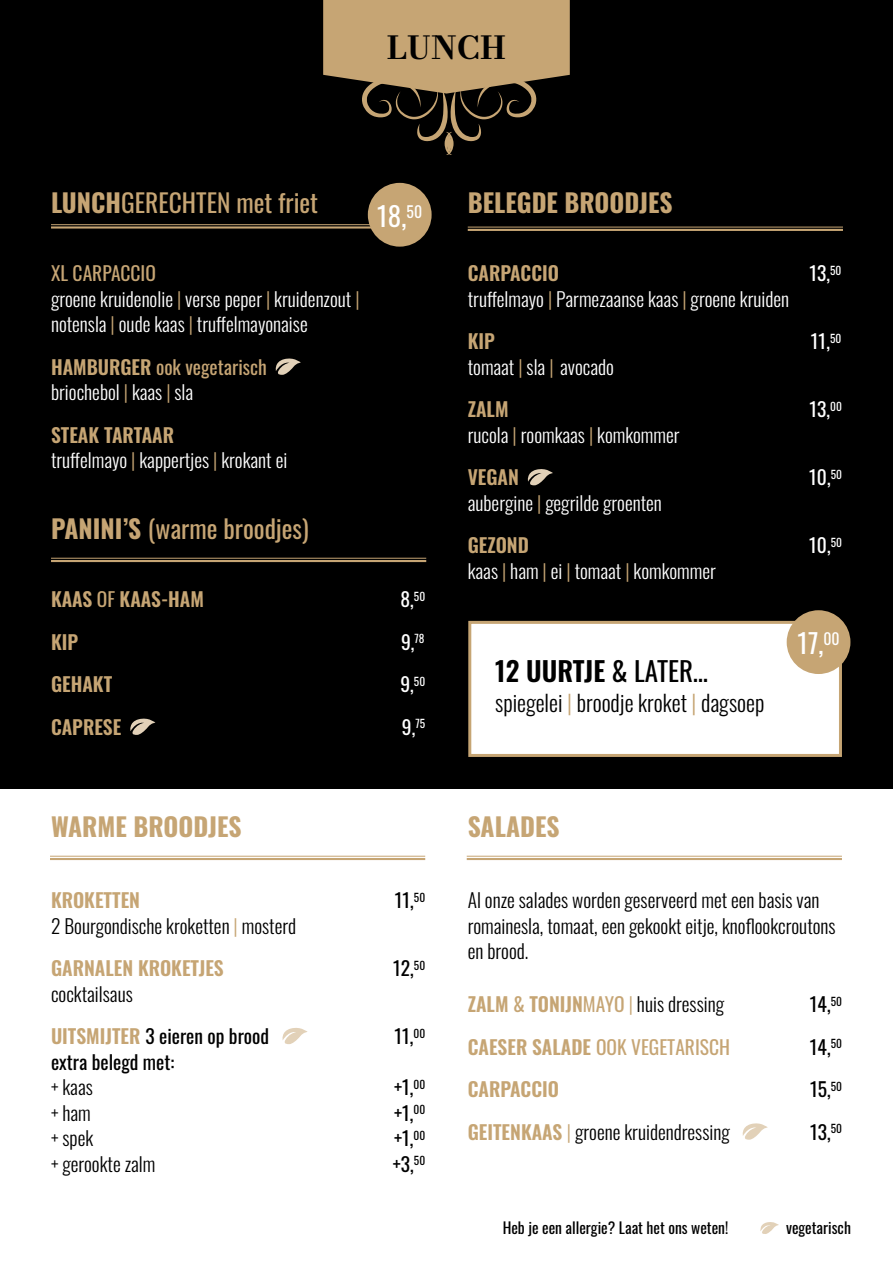
<style>
.page{position:relative;width:893px;height:1263px;background:#fff}
.page>*{position:absolute;margin:0;border:0;box-sizing:border-box;transform-origin:0 0}
.t1{font:31.5px "Bodoni Moda";color:#000}
.t2{font:600 27px "Oswald";color:#000}
.t3{font:27px "Oswald";color:#fff}
.t4{font:25.5px "Oswald";color:#c6a574}
.t5{font:700 25.5px "Oswald";color:#c6a574}
.t6{font:300 22.5px "Oswald";color:#000}
.t7{font:300 19.5px/25.5px "Oswald";color:#fff}
.t8{font:300 19.5px/25.5px "Oswald";color:#000}
.t9{font:19.5px/42.5px "Oswald";color:#000}
.t10{font:600 19.5px "Oswald";color:#c6a574}
.t11{font:19.5px "Oswald";color:#fff}
.t12{font:19.5px "Oswald";color:#c6a574}
.t13{font:15.6px "Oswald";color:#000}
.s1{font-weight:700}
.s2{font-weight:400;color:#c6a574}
.s3{color:#c6a574}
.s4{font-weight:600;color:#c6a574}
.s5{font-weight:400}
.s6{font-weight:300}
.s7{font-weight:600}
</style>
<div class="page">
<div style="left:0;top:0;width:893px;height:789px;background:#000"></div>
<svg style="left:323px;top:0;width:247px;height:155px"></svg>
<svg style="left:760px;top:1222px;width:19px;height:12px"></svg>
<hr style="left:50px;top:856px;width:375px;height:1px;background:#c6a574">
<hr style="left:50px;top:858px;width:375px;height:2px;background:#c6a574">
<svg style="left:282px;top:1028px;width:26px;height:16px"></svg>
<hr style="left:467px;top:856px;width:375px;height:1px;background:#c6a574">
<hr style="left:467px;top:858px;width:375px;height:2px;background:#c6a574">
<svg style="left:742px;top:1123px;width:26px;height:17px"></svg>
<div style="left:468px;top:621px;width:374px;height:136px;background:#fff;border:3px solid #c6a574"></div>
<hr style="left:51px;top:224px;width:375px;height:1px;background:#c6a574">
<hr style="left:51px;top:226px;width:375px;height:3px;background:#c6a574">
<svg style="left:275px;top:358px;width:26px;height:17px"></svg>
<hr style="left:51px;top:558px;width:375px;height:1px;background:#c6a574">
<hr style="left:51px;top:560px;width:375px;height:2px;background:#c6a574">
<svg style="left:130px;top:718px;width:25px;height:17px"></svg>
<hr style="left:468px;top:227px;width:375px;height:1px;background:#c6a574">
<hr style="left:468px;top:229px;width:375px;height:2px;background:#c6a574">
<svg style="left:527px;top:469px;width:26px;height:16px"></svg>
<div style="left:368px;top:183px;width:64px;height:64px;background:#c6a574;border-radius:50%"></div>
<div style="left:787px;top:610px;width:63px;height:64px;background:#c6a574;border-radius:50%"></div>
<h1 class="t1" style="left:387px;top:26px;width:121px">LUNCH</h1>
<h3 class="t4" style="left:51px;top:180px;width:269px"><span class="s1">LUNCH</span>GERECHTEN met friet</h3>
<p class="t7" style="left:51px;top:258px;width:310px"><span class="s2">XL CARPACCIO<br></span>groene kruidenolie <span class="s3">|</span> verse peper <span class="s3">|</span> kruidenzout <span class="s3">| </span>notensla <span class="s3">|</span> oude kaas <span class="s3">|</span> truffelmayonaise</p>
<p class="t7" style="left:51px;top:352px;width:217px"><span class="s4">HAMBURGER</span> <span class="s2">ook vegetarisch </span>briochebol <span class="s3">|</span> kaas <span class="s3">|</span> sla</p>
<p class="t7" style="left:51px;top:420px;width:238px"><span class="s4">STEAK TARTAAR<br></span>truffelmayo <span class="s3">|</span> kappertjes <span class="s3">|</span> krokant ei</p>
<h3 class="t4" style="left:51px;top:506px;width:259px"><span class="s1">PANINI’S</span> (warme broodjes)</h3>
<h2 class="t3" style="left:377px;top:192px;width:46px">18,<sup>50</sup></h2>
<h3 class="t5" style="left:468px;top:190px;width:206px">BELEGDE BROODJES</h3>
<p class="t10" style="left:468px;top:263px;width:93px">CARPACCIO</p>
<p class="t11" style="left:809px;top:256px;width:33px">13,<sup>50</sup></p>
<p class="t7" style="left:468px;top:275px;width:323px;line-height:42.5px">truffelmayo <span class="s3">|</span> Parmezaanse kaas <span class="s3">|</span> groene kruiden<br><span class="s4">KIP</span></p>
<p class="t11" style="left:811px;top:324px;width:32px">11,<sup>50</sup></p>
<p class="t7" style="left:468px;top:343px;width:148px;line-height:42.5px">tomaat <span class="s3">|</span> sla <span class="s3">|</span> avocado<br><span class="s4">ZALM</span></p>
<p class="t7" style="left:468px;top:411px;width:213px;line-height:42.5px">rucola <span class="s3">|</span> roomkaas <span class="s3">|</span> komkommer<br><span class="s4">VEGAN</span></p>
<p class="t7" style="left:468px;top:479px;width:196px;line-height:42.5px">aubergine <span class="s3">|</span> gegrilde groenten<br><span class="s4">GEZOND</span></p>
<p class="t7" style="left:468px;top:556px;width:250px">kaas <span class="s3">|</span> ham <span class="s3">|</span> ei <span class="s3">|</span> tomaat <span class="s3">|</span> komkommer</p>
<p class="t11" style="left:809px;top:392px;width:34px">13,<sup>00</sup></p>
<p class="t11" style="left:809px;top:460px;width:34px">10,<sup>50</sup></p>
<p class="t11" style="left:809px;top:528px;width:34px">10,<sup>50</sup></p>
<p class="t10" style="left:51px;top:589px;width:154px">KAAS <span class="s5">OF</span> KAAS-HAM</p>
<p class="t11" style="left:401px;top:582px;width:26px">8,<sup>50</sup></p>
<p class="t10" style="left:51px;top:632px;width:29px">KIP</p>
<p class="t11" style="left:401px;top:625px;width:25px">9,<sup>78</sup></p>
<p class="t10" style="left:51px;top:674px;width:63px">GEHAKT</p>
<p class="t11" style="left:400px;top:667px;width:26px">9,<sup>50</sup></p>
<p class="t10" style="left:51px;top:717px;width:72px">CAPRESE</p>
<p class="t11" style="left:402px;top:710px;width:25px">9,<sup>75</sup></p>
<h3 class="t5" style="left:51px;top:813px;width:192px">WARME BROODJES</h3>
<p class="t10" style="left:51px;top:890px;width:91px">KROKETTEN</p>
<p class="t9" style="left:395px;top:877px;width:32px">11,<sup>50</sup></p>
<p class="t8" style="left:51px;top:902px;width:247px;line-height:42.5px">2 Bourgondische kroketten <span class="s3">|</span> mosterd<br><span class="s4">GARNALEN KROKETJES</span></p>
<p class="t9" style="left:393px;top:945px;width:33px">12,<sup>50</sup></p>
<p class="t9" style="left:51px;top:970px;width:220px"><span class="s6">cocktailsaus<br></span><span class="s4">UITSMIJTER</span> 3 eieren op brood</p>
<p class="t9" style="left:394px;top:1013px;width:32px">11,<sup>00</sup></p>
<p class="t9" style="left:51px;top:1038px;width:125px">extra belegd met:</p>
<p class="t8" style="left:51px;top:1072px;width:43px">+ kaas</p>
<p class="t9" style="left:394px;top:1064px;width:33px">+1,<sup>00</sup></p>
<p class="t8" style="left:51px;top:1098px;width:41px">+ ham</p>
<p class="t9" style="left:394px;top:1089px;width:33px">+1,<sup>00</sup></p>
<p class="t8" style="left:51px;top:1123px;width:44px">+ spek</p>
<p class="t9" style="left:394px;top:1115px;width:33px">+1,<sup>00</sup></p>
<p class="t8" style="left:51px;top:1149px;width:106px">+ gerookte zalm</p>
<p class="t9" style="left:393px;top:1140px;width:34px">+3,<sup>50</sup></p>
<h2 class="t2" style="left:495px;top:657px;width:215px">12 UURTJE <span class="s5">&amp; LATER…</span></h2>
<p class="t6" style="left:495px;top:683px;width:271px">spiegelei <span class="s3">|</span> broodje kroket <span class="s3">|</span> dagsoep</p>
<h2 class="t3" style="left:797px;top:619px;width:44px">17,<sup>00</sup></h2>
<h3 class="t5" style="left:468px;top:813px;width:93px">SALADES</h3>
<p class="t8" style="left:468px;top:885px;width:369px">Al onze salades worden geserveerd met een basis van romainesla, tomaat, een gekookt eitje, knoflookcroutons en brood.</p>
<p class="t8" style="left:468px;top:989px;width:258px"><span class="s4">ZALM</span> <span class="s2">&amp;</span> <span class="s4">TONIJN</span><span class="s2">MAYO</span> <span class="s3">|</span> huis dressing</p>
<p class="t9" style="left:810px;top:981px;width:34px">14,<sup>50</sup></p>
<p class="t12" style="left:468px;top:1029px;width:264px"><span class="s7">CAESER SALADE</span> OOK VEGETARISCH</p>
<p class="t9" style="left:810px;top:1023px;width:34px">14,<sup>50</sup></p>
<p class="t10" style="left:468px;top:1079px;width:93px">CARPACCIO</p>
<p class="t9" style="left:810px;top:1066px;width:33px">15,<sup>50</sup></p>
<p class="t8" style="left:468px;top:1117px;width:264px"><span class="s4">GEITENKAAS</span> <span class="s3">|</span> groene kruidendressing</p>
<p class="t9" style="left:810px;top:1108px;width:33px">13,<sup>50</sup></p>
<p class="t13" style="left:503px;top:1214px;width:227px">Heb je een allergie? Laat het ons weten!</p>
<p class="t13" style="left:786px;top:1214px;width:66px">vegetarisch</p>
</div>
